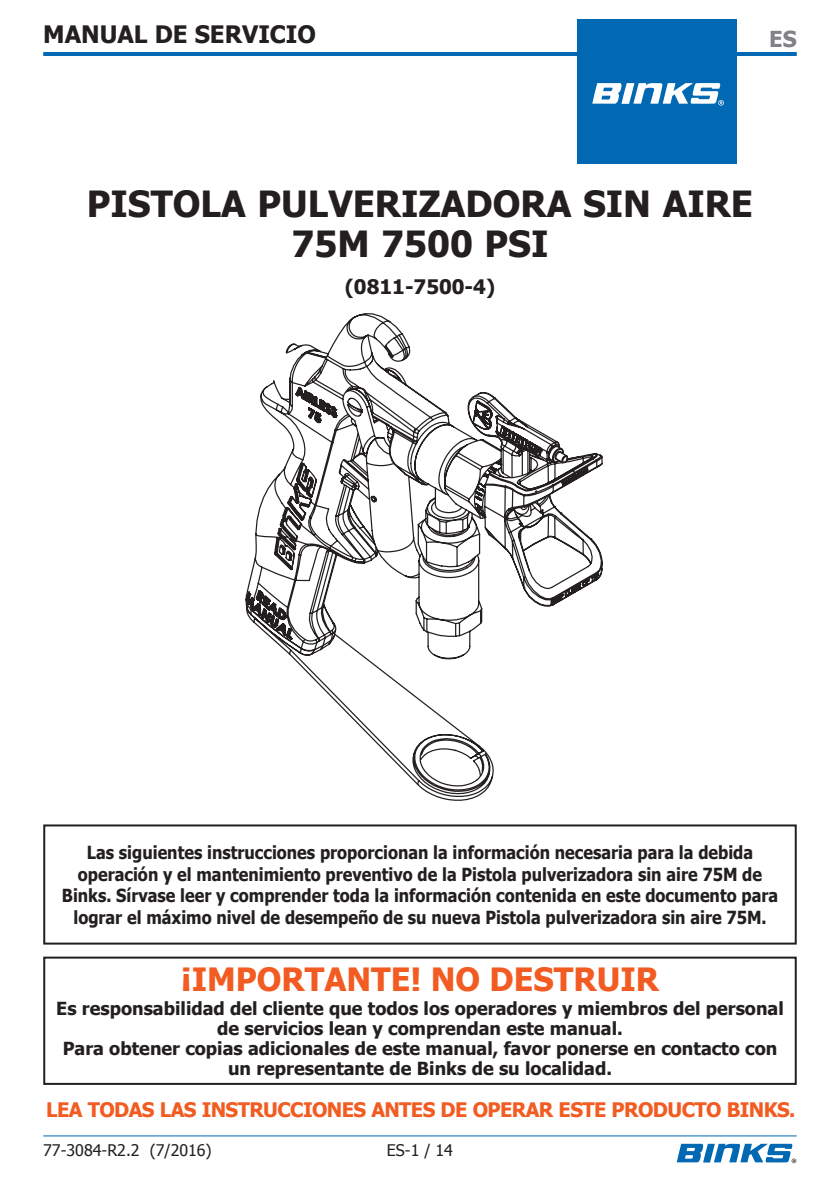
<style>
.page{position:relative;width:840px;height:1191px;background:#fff}
.page>*{position:absolute;margin:0;border:0;box-sizing:border-box;transform-origin:0 0}
.head{font:700 36px "Tahoma";color:#231f20}
.t1{font:700 32px "Tahoma";color:#f25b21}
.t2{font:700 24px "Tahoma";color:#231f20}
.t3{font:700 22px "Tahoma";color:#808285}
.t4{font:700 20px "Tahoma";letter-spacing:-.03em;color:#f25b21}
.head-2{font:700 20px "Tahoma";color:#231f20}
.t5{font:700 18px/21.6px "Tahoma";color:#231f20;text-align:center;scale:.9 1}
.t6{font:700 18px/20px "Tahoma";color:#231f20;text-align:center}
.t7{font:16px "Tahoma";color:#231f20}
</style>
<div class="page">
<hr style="left:43px;top:52px;width:753px;height:4px;background:#0168b3">
<hr style="left:43px;top:1132px;width:753px;height:4px;background:#6da8d3">
<svg style="left:676px;top:1143px;width:119px;height:20px"></svg>
<div style="left:576px;top:20px;width:160px;height:144px;background:#0168b3"></div>
<svg style="left:592px;top:83px;width:131px;height:23px"></svg>
<svg style="left:245px;top:313px;width:358px;height:488px"></svg>
<div style="left:42px;top:1083px;width:757px;height:52px;border:2px solid #fff"></div>
<div style="left:43px;top:956px;width:753px;height:128px;border:2px solid #231f20"></div>
<div style="left:43px;top:824px;width:753px;height:120px;border:2px solid #231f20"></div>
<p class="t2" style="left:43px;top:19px;width:274px">MANUAL DE SERVICIO</p>
<p class="t3" style="left:768px;top:25px;width:29px">ES</p>
<p class="head" style="left:87px;top:181px;width:667px">PISTOLA PULVERIZADORA SIN AIRE</p>
<p class="head" style="left:291px;top:221px;width:258px">75M 7500 PSI</p>
<p class="head-2" style="left:345px;top:274px;width:152px">(0811-7500-4)</p>
<p class="t5" style="left:62px;top:841px;width:797px">Las siguientes instrucciones proporcionan la información necesaria para la debida operación y el mantenimiento preventivo de la Pistola pulverizadora sin aire 75M de Binks. Sírvase leer y comprender toda la información contenida en este documento para lograr el máximo nivel de desempeño de su nueva Pistola pulverizadora sin aire 75M.</p>
<p class="t1" style="left:181px;top:958px;width:479px">¡IMPORTANTE! NO DESTRUIR</p>
<p class="t6" style="left:56px;top:998px;width:728px">Es responsabilidad del cliente que todos los operadores y miembros del personal de servicios lean y comprendan este manual.</p>
<p class="t6" style="left:63px;top:1038px;width:715px">Para obtener copias adicionales de este manual, favor ponerse en contacto con un representante de Binks de su localidad.</p>
<p class="t4" style="left:46px;top:1097px;width:750px">LEA TODAS LAS INSTRUCCIONES ANTES DE OPERAR ESTE PRODUCTO BINKS.</p>
<p class="t7" style="left:43px;top:1139px;width:170px">77-3084-R2.2 (7/2016)</p>
<p class="t7" style="left:387px;top:1139px;width:68px">ES-1 / 14</p>
</div>
